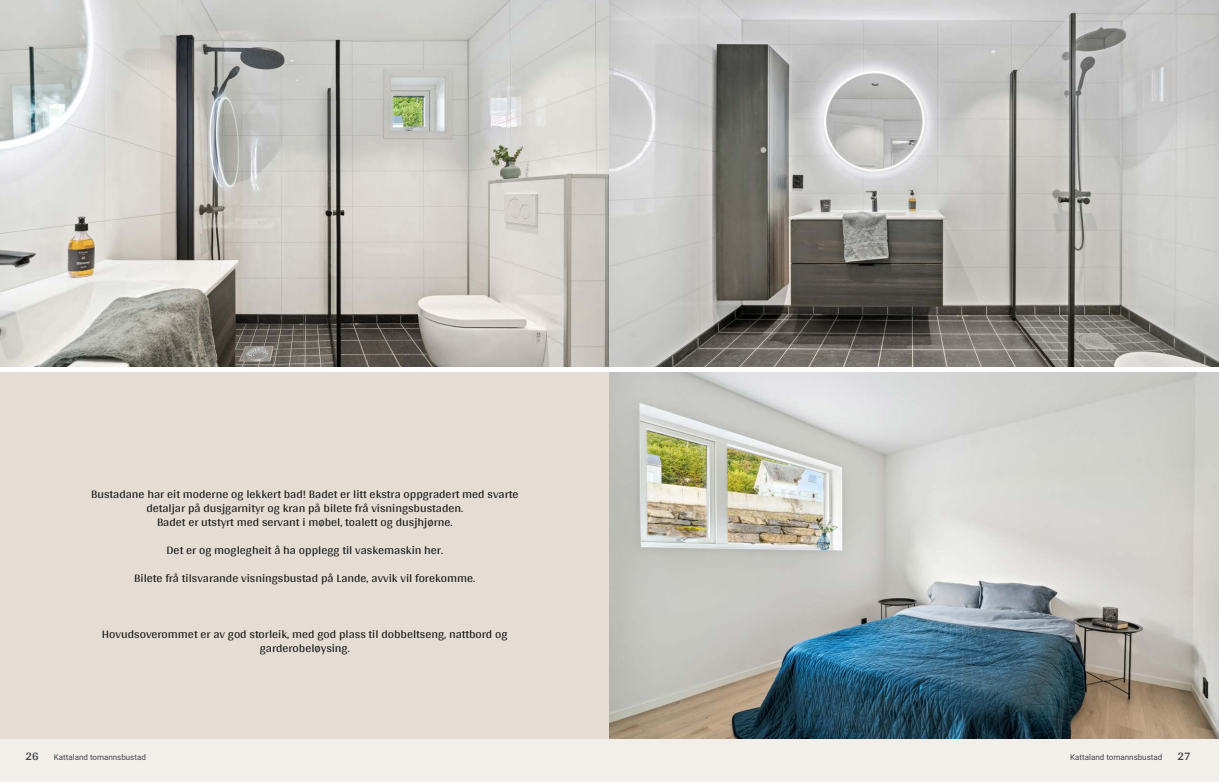
<style>
.page{position:relative;width:1219px;height:782px;background:#fff}
.page>*{position:absolute;margin:0;border:0;box-sizing:border-box;transform-origin:0 0}
.t1{font:12px/14px "Arya";color:#1d1d1b;text-align:center}
.t2{font:700 12px "Arya";color:#414749}
.t3{font:8px "Roboto Vitec";color:#414749}
</style>
<div class="page">
<img style="left:0;top:0;width:609px;height:367px">
<div style="left:0;top:739px;width:612px;height:42px;background:#f2eeea"></div>
<div style="left:0;top:372px;width:612px;height:367px;background:#e5dcd4"></div>
<img style="left:609px;top:0;width:610px;height:367px">
<img style="left:609px;top:372px;width:610px;height:367px">
<div style="left:607px;top:739px;width:612px;height:42px;background:#f2eeea"></div>
<p class="t1" style="left:91px;top:486px;width:429px">Bustadane har eit moderne og lekkert bad! Badet er litt ekstra oppgradert med svarte detaljar på dusjgarnityr og kran på bilete frå visningsbustaden.<br>Badet er utstyrt med servant i møbel, toalett og dusjhjørne.</p>
<p class="t1" style="left:166px;top:542px;width:278px">Det er og moglegheit å ha opplegg til vaskemaskin her.</p>
<p class="t1" style="left:134px;top:570px;width:343px">Bilete frå tilsvarande visningsbustad på Lande, avvik vil forekomme.</p>
<p class="t1" style="left:102px;top:626px;width:407px">Hovudsoverommet er av god storleik, med god plass til dobbeltseng, nattbord og garderobeløysing.</p>
<p class="t2" style="left:26px;top:749px;width:15px">26</p>
<p class="t3" style="left:54px;top:751px;width:94px">Kattaland tomannsbustad</p>
<p class="t3" style="left:1070px;top:751px;width:94px">Kattaland tomannsbustad</p>
<p class="t2" style="left:1177px;top:749px;width:15px">27</p>
</div>
